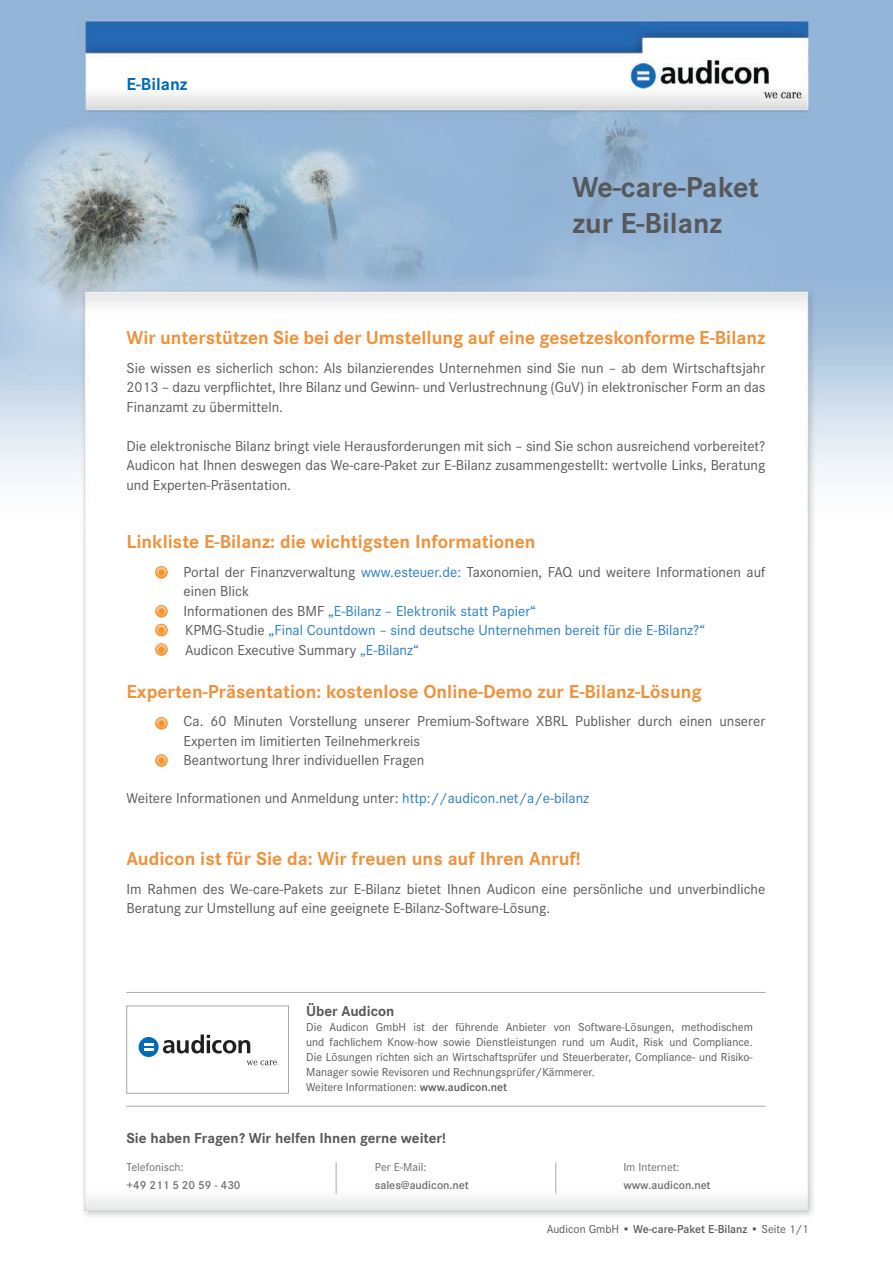
<style>
.page{position:relative;width:893px;height:1263px;background:#fff}
.page>*{position:absolute;margin:0;border:0;box-sizing:border-box;transform-origin:0 0}
.t1{font:700 30px/36px "Corporate S";color:#57585a}
.t2{font:700 19.5px "Corporate S";color:#ed933d}
.t3{font:700 18px "Corporate S";color:#006bb6}
.t4{font:15px/19.5px "Corporate S";color:#57585a}
.t5{font:700 15px "Corporate S";color:#57585a}
.t6{font:12px/15px "Corporate S";color:#57585a}
.t7{font:600 12px "Corporate S";color:#6c6d70}
.t8{font:600 12px "Corporate S";color:#57585a}
.t9{font:12px "Corporate S";color:#6c6d70}
.s1{color:#277dc1}
.s2{font-weight:600}
.s3{font-weight:400}
</style>
<div class="page">
<img style="left:0;top:0;width:893px;height:1217px">
<div style="left:155px;top:566px;width:13px;height:12px;border:1px solid #ed933d;border-radius:50%"></div>
<svg style="left:156px;top:566px;width:11px;height:12px"></svg>
<div style="left:155px;top:643px;width:13px;height:13px;border:1px solid #ed933d;border-radius:50%"></div>
<svg style="left:156px;top:644px;width:11px;height:11px"></svg>
<div style="left:155px;top:605px;width:13px;height:12px;border:1px solid #ed933d;border-radius:50%"></div>
<svg style="left:156px;top:605px;width:11px;height:12px"></svg>
<div style="left:155px;top:624px;width:13px;height:12px;border:1px solid #ed933d;border-radius:50%"></div>
<svg style="left:156px;top:624px;width:11px;height:12px"></svg>
<div style="left:155px;top:717px;width:13px;height:12px;border:1px solid #ed933d;border-radius:50%"></div>
<svg style="left:156px;top:717px;width:11px;height:12px"></svg>
<div style="left:155px;top:754px;width:13px;height:13px;border:1px solid #ed933d;border-radius:50%"></div>
<svg style="left:156px;top:755px;width:11px;height:11px"></svg>
<hr style="left:126px;top:992px;width:639px;height:1px;background:#a8a9ad">
<hr style="left:126px;top:1106px;width:639px;height:1px;background:#a8a9ad">
<hr style="left:556px;top:1162px;width:1px;height:31px;background:#a8a9ad">
<hr style="left:336px;top:1162px;width:1px;height:31px;background:#a8a9ad">
<div style="left:127px;top:1006px;width:161px;height:87px;background:#fff"></div>
<svg style="left:247px;top:1060px;width:30px;height:5px"></svg>
<svg style="left:163px;top:1034px;width:87px;height:19px"></svg>
<svg style="left:139px;top:1037px;width:20px;height:20px"></svg>
<svg style="left:144px;top:1043px;width:9px;height:7px"></svg>
<div style="left:126px;top:1006px;width:163px;height:87px;border:1px solid #a8a9ad"></div>
<p class="t3" style="left:126px;top:74px;width:63px">E-Bilanz</p>
<h1 class="t1" style="left:572px;top:170px;width:188px">We-care-Paket zur E-Bilanz</h1>
<h2 class="t2" style="left:126px;top:327px;width:640px">Wir unterstützen Sie bei der Umstellung auf eine gesetzeskonforme E-Bilanz</h2>
<p class="t4" style="left:126px;top:358px;width:640px;text-align:justify">Sie wissen es sicherlich schon: Als bilanzierendes Unternehmen sind Sie nun – ab dem Wirtschaftsjahr 2013 – dazu verpflichtet, Ihre Bilanz und Gewinn- und Verlustrechnung (GuV) in elektronischer Form an das Finanzamt zu übermitteln.</p>
<p class="t4" style="left:126px;top:436px;width:640px;text-align:justify">Die elektronische Bilanz bringt viele Herausforderungen mit sich – sind Sie schon ausreichend vorbereitet?<br>Audicon hat Ihnen deswegen das We-care-Paket zur E-Bilanz zusammengestellt: wertvolle Links, Beratung und Experten-Präsentation.</p>
<h2 class="t2" style="left:126px;top:531px;width:411px">Linkliste E-Bilanz: die wichtigsten Informationen</h2>
<p class="t4" style="left:183px;top:562px;width:583px">Portal der Finanzverwaltung <span class="s1">www.esteuer.de:</span> Taxonomien, FAQ und weitere Informationen auf einen Blick<br>Informationen des BMF <span class="s1">„E-Bilanz – Elektronik statt Papier“<br></span>KPMG-Studie <span class="s1">„Final Countdown – sind deutsche Unternehmen bereit für die E-Bilanz?“<br></span>Audicon Executive Summary <span class="s1">„E-Bilanz“</span></p>
<h2 class="t2" style="left:126px;top:680px;width:577px">Experten-Präsentation: kostenlose Online-Demo zur E-Bilanz-Lösung</h2>
<p class="t4" style="left:183px;top:712px;width:583px">Ca. 60 Minuten Vorstellung unserer Premium-Software XBRL Publisher durch einen unserer<br>Experten im limitierten Teilnehmerkreis<br>Beantwortung Ihrer individuellen Fragen</p>
<p class="t4" style="left:126px;top:788px;width:464px">Weitere Informationen und Anmeldung unter: <span class="s1">http://audicon.net/a/e-bilanz</span></p>
<h2 class="t2" style="left:126px;top:847px;width:456px">Audicon ist für Sie da: Wir freuen uns auf Ihren Anruf!</h2>
<p class="t4" style="left:126px;top:879px;width:640px">Im Rahmen des We-care-Pakets zur E-Bilanz bietet Ihnen Audicon eine persönliche und unverbindliche<br>Beratung zur Umstellung auf eine geeignete E-Bilanz-Software-Lösung.</p>
<p class="t5" style="left:306px;top:1003px;width:90px">Über Audicon</p>
<p class="t6" style="left:306px;top:1020px;width:448px">Die Audicon GmbH ist der führende Anbieter von Software-Lösungen, methodischem und fachlichem Know-how sowie Dienstleistungen rund um Audit, Risk und Compliance.<br>Die Lösungen richten sich an Wirtschaftsprüfer und Steuerberater, Compliance- und Risiko-Manager sowie Revisoren und Rechnungsprüfer/Kämmerer.<br>Weitere Informationen: <span class="s2">www.audicon.net</span></p>
<p class="t5" style="left:126px;top:1129px;width:321px">Sie haben Fragen? Wir helfen Ihnen gerne weiter!</p>
<p class="t9" style="left:127px;top:1160px;width:59px">Telefonisch:</p>
<p class="t7" style="left:127px;top:1178px;width:116px">+49 211 5 20 59 - 430</p>
<p class="t9" style="left:375px;top:1160px;width:53px">Per E-Mail:</p>
<p class="t7" style="left:375px;top:1178px;width:95px">sales@audicon.net</p>
<p class="t9" style="left:623px;top:1160px;width:58px">Im Internet:</p>
<p class="t7" style="left:623px;top:1178px;width:89px">www.audicon.net</p>
<p class="t8" style="left:547px;top:1222px;width:263px"><span class="s3">Audicon GmbH •</span> We-care-Paket E-Bilanz • <span class="s3">Seite 1/1</span></p>
</div>
